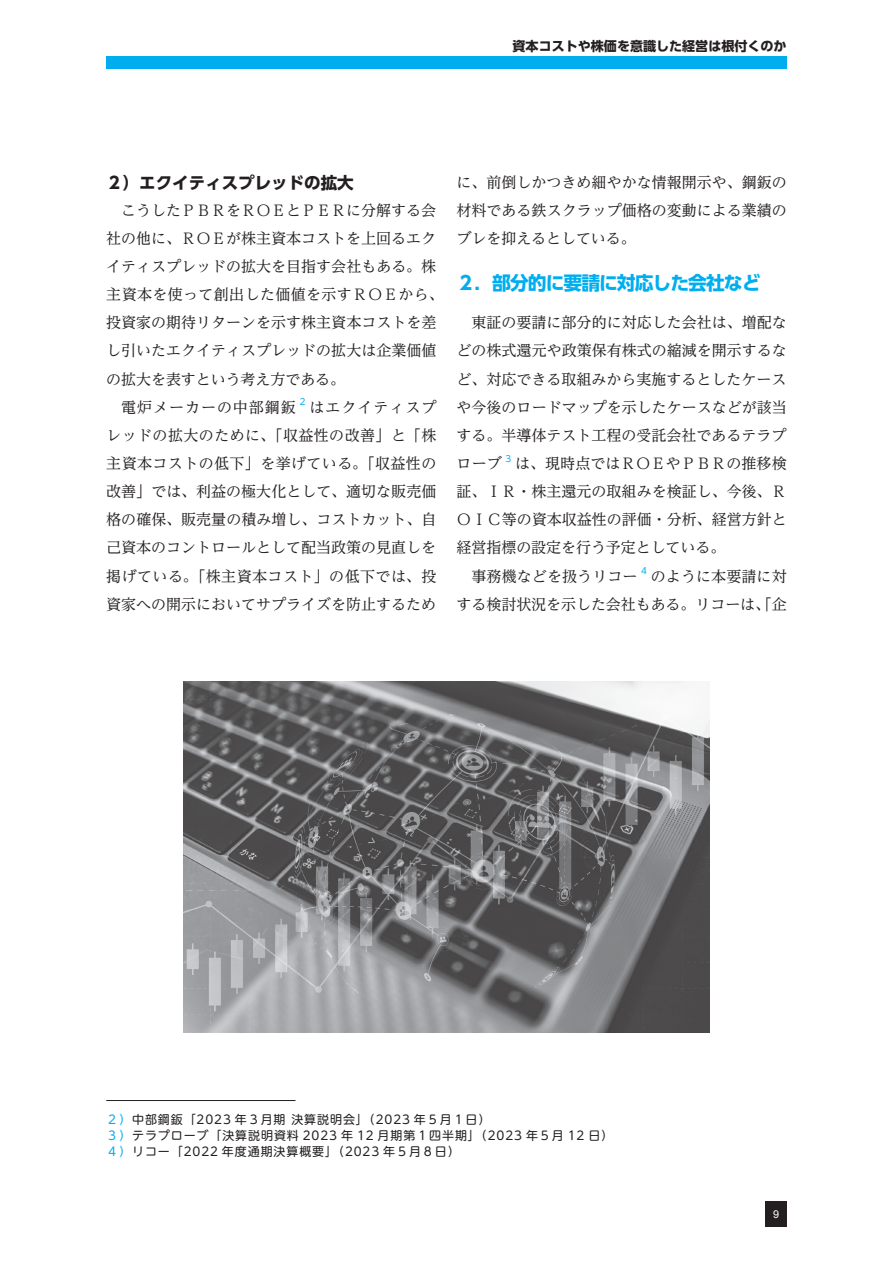
<style>
.page{position:relative;width:893px;height:1263px;background:#fff}
.page>*{position:absolute;margin:0;border:0;box-sizing:border-box;transform-origin:0 0}
.t1{font:700 18.75px "UD Shin Go Pr 6";letter-spacing:-.05em;color:#00aeef}
.t2{font:700 16.5px "UD Shin Go Pr 6";color:#231f20}
.t3{font:15px/28.2px "UD Reimin Pr 6";color:#231f20;text-align:justify}
.t4{font:15px "UD Reimin Pr 6";letter-spacing:.025em;color:#231f20}
.t5{font:15px "UD Reimin Pr 6";letter-spacing:.065em;color:#231f20}
.t6{font:700 13.05px "UD Shin Go Pr 6";color:#231f20}
.t7{font:12px/16.2px "UD Shin M Go Pr 6";letter-spacing:.075em;color:#231f20}
.t8{font:10.8px "Arial";color:#fff}
.t9{font:8.7px "UD Shin M Go Pr 6";color:#00aeef}
.s1{color:#00aeef}
</style>
<div class="page">
<div style="left:106px;top:56px;width:681px;height:13px;background:#00aeef"></div>
<div style="left:765px;top:1201px;width:22px;height:26px;background:#231f20"></div>
<hr style="left:106px;top:1100px;width:190px;height:1px;background:#231f20">
<img style="left:183px;top:682px;width:527px;height:351px">
<p class="t6" style="left:513px;top:35px;width:276px">資本コストや株価を意識した経営は根付くのか</p>
<p class="t2" style="left:106px;top:169px;width:249px">２）エクイティスプレッドの拡大</p>
<p class="t3" style="left:121px;top:195px;width:317px">こうしたＰＢＲをＲＯＥとＰＥＲに分解する会</p>
<p class="t3" style="left:106px;top:224px;width:331px">社の他に、ＲＯＥが株主資本コストを上回るエク</p>
<p class="t3" style="left:106px;top:252px;width:331px">イティスプレッドの拡大を目指す会社もある。株</p>
<p class="t4" style="left:106px;top:282px;width:339px">主資本を使って創出した価値を示すＲＯＥから、</p>
<p class="t3" style="left:106px;top:308px;width:331px">投資家の期待リターンを示す株主資本コストを差</p>
<p class="t3" style="left:106px;top:336px;width:331px">し引いたエクイティスプレッドの拡大は企業価値</p>
<p class="t3" style="left:106px;top:364px;width:240px">の拡大を表すという考え方である。</p>
<p class="t5" style="left:121px;top:395px;width:176px">電炉メーカーの中部鋼鈑</p>
<p class="t9" style="left:300px;top:395px;width:7px">2</p>
<p class="t3" style="left:106px;top:392px;width:332px;text-indent:203px">はエクイティスプレッドの拡大のために、「収益性の改善」と「株主資本コストの低下」を挙げている。「収益性の改善」では、利益の極大化として、適切な販売価格の確保、販売量の積み増し、コストカット、自己資本のコントロールとして配当政策の見直しを掲げている。「株主資本コスト」の低下では、投資家への開示においてサプライズを防止するため</p>
<p class="t3" style="left:457px;top:167px;width:332px">に、前倒しかつきめ細やかな情報開示や、鋼鈑の材料である鉄スクラップ価格の変動による業績のブレを抑えるとしている。</p>
<p class="t1" style="left:457px;top:267px;width:305px">２．部分的に要請に対応した会社など</p>
<p class="t3" style="left:457px;top:308px;width:332px;text-indent:15px">東証の要請に部分的に対応した会社は、増配などの株式還元や政策保有株式の縮減を開示するなど、対応できる取組みから実施するとしたケースや今後のロードマップを示したケースなどが該当する。半導体テスト工程の受託会社であるテラプローブ</p>
<p class="t9" style="left:506px;top:451px;width:7px">3</p>
<p class="t3" style="left:515px;top:449px;width:273px">は、現時点ではＲＯＥやＰＢＲの推移検</p>
<p class="t3" style="left:457px;top:477px;width:331px">証、ＩＲ・株主還元の取組みを検証し、今後、Ｒ</p>
<p class="t3" style="left:457px;top:505px;width:332px">ＯＩＣ等の資本収益性の評価・分析、経営方針と</p>
<p class="t3" style="left:457px;top:533px;width:270px">経営指標の設定を行う予定としている。</p>
<p class="t3" style="left:471px;top:561px;width:168px">事務機などを扱うリコー</p>
<p class="t9" style="left:641px;top:564px;width:7px">4</p>
<p class="t3" style="left:457px;top:561px;width:331px;text-align:right">のように本要請に対<br>する検討状況を示した会社もある。リコーは、「企</p>
<p class="t7" style="left:106px;top:1110px;width:508px"><span class="s1">2）</span>中部鋼鈑「2023 年３月期 決算説明会」（2023 年５月１ 日）<br><span class="s1">3 ）</span>テラプローブ「決算説明資料 2023 年 12 月期第１ 四半期」（2023 年５月 12 日）<br><span class="s1">4）</span>リコー「2022 年度通期決算概要」（2023 年５月８日）</p>
<p class="t8" style="left:773px;top:1207px;width:8px">9</p>
</div>
